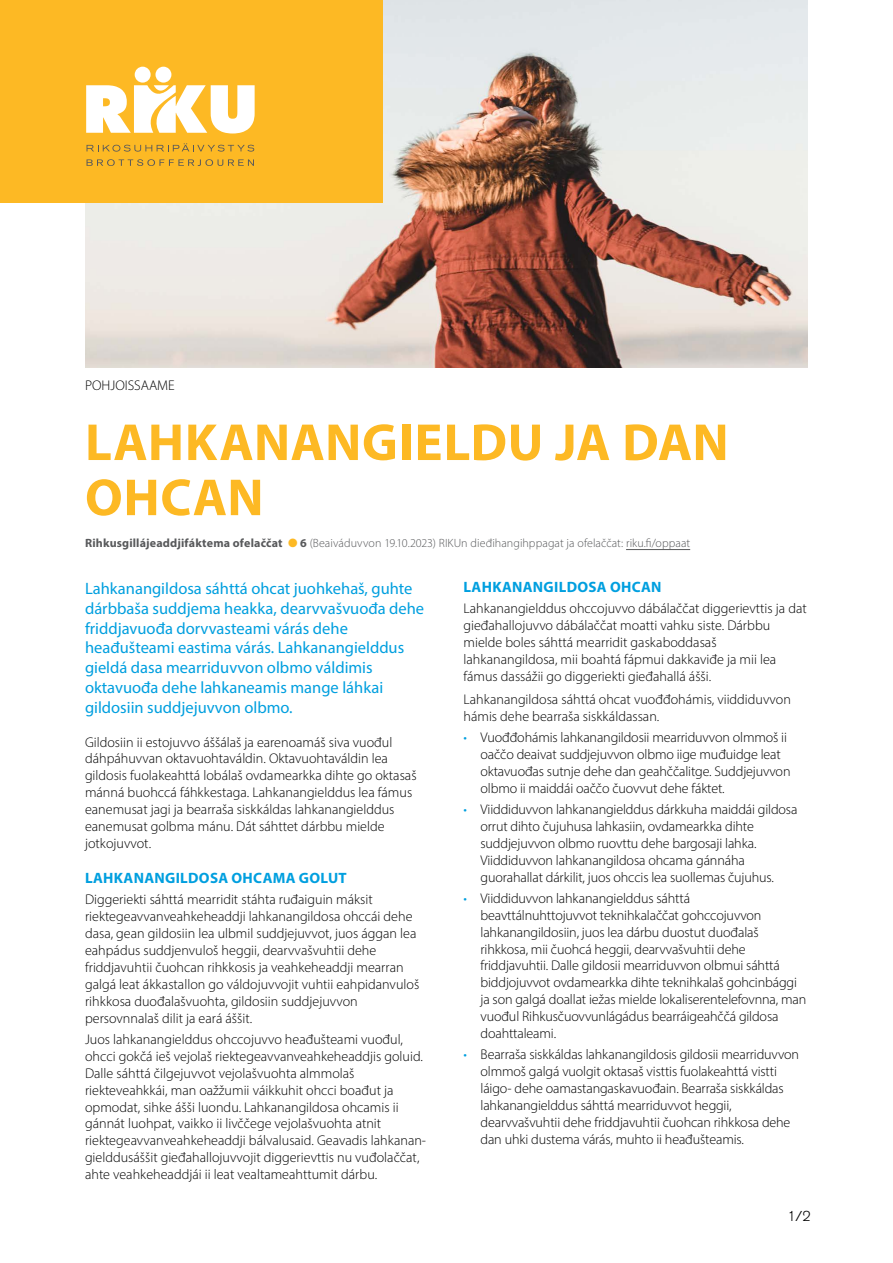
<style>
.page{position:relative;width:893px;height:1263px;background:#fff}
.page>*{position:absolute;margin:0;border:0;box-sizing:border-box;transform-origin:0 0}
.H1_iso_ots_01{font:700 52.5px/55.2px "Myriad Pro";letter-spacing:.01em;color:#fdb924}
.t1{font:16.5px/19.8px "Myriad Pro";color:#009fdf}
.H2_vo1{font:700 15px "Myriad Pro";letter-spacing:.02em;color:#009fdf}
.t2{font:300 14.25px "Akzidenz Grotesk BE";color:#000}
.t3{font:300 14.1px/17px "Myriad Pro";color:#000}
.p_selite{font:300 12px "Myriad Pro";letter-spacing:.005em;color:#58595b}
.s1{font-weight:700}
.s2{color:#fdb924}
.s3{color:#009fdf}
</style>
<div class="page">
<img style="left:85px;top:0;width:723px;height:368px">
<div style="left:0;top:0;width:383px;height:203px;background:#fdb924"></div>
<svg style="left:86px;top:67px;width:169px;height:66px"></svg>
<svg style="left:87px;top:143px;width:167px;height:9px"></svg>
<svg style="left:87px;top:159px;width:167px;height:7px"></svg>
<hr style="left:626px;top:549px;width:64px;height:1px;background:#58595b">
<p class="t3" style="left:85px;top:377px;width:91px">POHJOISSAAME</p>
<h1 class="H1_iso_ots_01" style="left:85px;top:413px;width:645px">LAHKANANGIELDU JA DAN<br>OHCAN</h1>
<p class="p_selite" style="left:85px;top:535px;width:607px"><span class="s1">Rihkusgillájeaddjifáktema ofelaččat</span> <span class="s2">●</span> <span class="s1">6</span> (Beaiváduvvon 19.10.2023) RIKUn dieđihangihppagat ja ofelaččat: riku.fi/oppaat</p>
<p class="t1" style="left:85px;top:578px;width:341px">Lahkanangildosa sáhttá ohcat juohkehaš, guhte dárbbaša suddjema heakka, dearvvašvuođa dehe friddjavuođa dorvvasteami várás dehe heađušteami eastima várás. Lahkanangielddus gieldá dasa mearriduvvon olbmo váldimis oktavuođa dehe lahkaneamis mange láhkai gildosiin suddjejuvvon olbmo.</p>
<p class="t3" style="left:85px;top:733px;width:333px">Gildosiin ii estojuvvo áššá laš ja earenoamáš siva vuođul<br>dá hpá huvvan oktavuohtavá ldin. Oktavuohtavá ldin lea gildosis fuolakeahttá lobá laš ovdamearkka dihte go oktasaš mánná buohccá fáhkkestaga. Lahkanangielddus lea fámus eanemusat jagi ja bearraša siskká ldas lahkanangielddus eanemusat golbma mánu. Dát sáhttet dárbbu mielde jotkojuvvot.</p>
<h2 class="H2_vo1" style="left:85px;top:868px;width:263px">LAHKANANGILDOSA OHCAMA GOLUT</h2>
<p class="t3" style="left:85px;top:891px;width:334px">Diggeriekti sáhttá mearridit stáhta ruđaiguin máksit riektegeavvanveahkeheaddji lahkanangildosa ohccái dehe dasa, gean gildosiin lea ulbmil suddjejuvvot, juos ággan lea eahpádus suddjenvuloš heggii, dearvvašvuhtii dehe friddjavuhtii čuohcan rihkkosis ja veahkeheaddji mearran galgá leat ákkastallon go váldojuvvojit vuhtii eahpidanvuloš rihkkosa duođalašvuohta, gildosiin suddjejuvvon persovnnalaš dilit ja eará áššit.</p>
<p class="t3" style="left:85px;top:1030px;width:343px">Juos lahkanangielddus ohccojuvvo heađušteami vuođul, ohcci gokčá ieš vejolaš riektegeavvanveahkeheaddjis goluid.<br>Dalle sáhttá čilgejuvvot vejolašvuohta almmolaš riekteveahkkái, man oažžumii váikkuhit ohcci boađut ja opmodat, sihke ášši luondu. Lahkanangildosa ohcamis ii gánnát luohpat, vaikko ii livččege vejolašvuohta atnit riektegeavvanveahkeheaddji bálvalusaid. Geavadis lahkanan&shy;gielddusáššit gieđahallojuvvojit diggerievttis nu vuđolaččat, ahte veahkeheaddjái ii leat vealtameahttumit dárbu.</p>
<h2 class="H2_vo1" style="left:463px;top:577px;width:200px">LAHKANANGILDOSA OHCAN</h2>
<p class="t3" style="left:463px;top:600px;width:345px">Lahkanangielddus ohccojuvvo dábá laččat diggerievttis ja dat gieđahallojuvvo dá bá laččat moatti vahku siste. Dá rbbu mielde boles sá httá mearridit gaskaboddasaš lahkanangildosa, mii boahtá fápmui dakkaviđe ja mii lea fámus dassážii go diggeriekti gieđahallá ášši.</p>
<p class="t3" style="left:463px;top:690px;width:329px">Lahkanangildosa sá httá ohcat vuođđohámis, viiddiduvvon hámis dehe bearraša siskká ldassan.</p>
<p class="t3" style="left:480px;top:729px;width:312px;text-indent:-17px"><span class="s3">•</span> Vuođđohámis lahkanangildosii mearriduvvon olmmoš ii oaččo deaivat suddjejuvvon olbmo iige muđuidge leat oktavuođas sutnje dehe dan geahččalitge. Suddjejuvvon olbmo ii maiddái oaččo čuovvut dehe fá ktet.</p>
<p class="t3" style="left:480px;top:801px;width:318px;text-indent:-17px"><span class="s3">•</span> Viiddiduvvon lahkanangielddus dárkkuha maiddái gildosa orrut dihto čujuhusa lahkasiin, ovdamearkka dihte suddjejuvvon olbmo ruovttu dehe bargosaji lahka.<br>Viiddiduvvon lahkanangildosa ohcama gánnáha guorahallat dárkilit, juos ohccis lea suollemas čujuhus.</p>
<p class="t3" style="left:480px;top:889px;width:327px;text-indent:-17px"><span class="s3">•</span> Viiddiduvvon lahkanangielddus sáhttá beavttálnuhttojuvvot teknihkalaččat gohccojuvvon lahkanangildosiin, juos lea dárbu duostut duođalaš rihkkosa, mii čuohcá heggii, dearvvašvuhtii dehe friddjavuhtii. Dalle gildosii mearriduvvon olbmui sáhttá biddjojuvvot ovdamearkka dihte teknihkalaš gohcinbággi ja son galgá doallat iežas mielde lokaliserentelefovnna, man vuođul Rihkusčuovvunlágádus bearráigeahččá gildosa doahttaleami.</p>
<p class="t3" style="left:480px;top:1046px;width:320px;text-indent:-17px"><span class="s3">•</span> Bearraša siskká ldas lahkanangildosis gildosii mearriduvvon olmmoš galgá vuolgit oktasaš visttis fuolakeahttá vistti láigo- dehe oamastangaskavuođain. Bearraša siskkáldas lahkanangielddus sá httá mearriduvvot heggii, dearvvašvuhtii dehe friddjavuhtii čuohcan rihkkosa dehe dan uhki dustema várás, muhto ii heađušteamis.</p>
<p class="t2" style="left:787px;top:1207px;width:25px">1/2</p>
</div>
